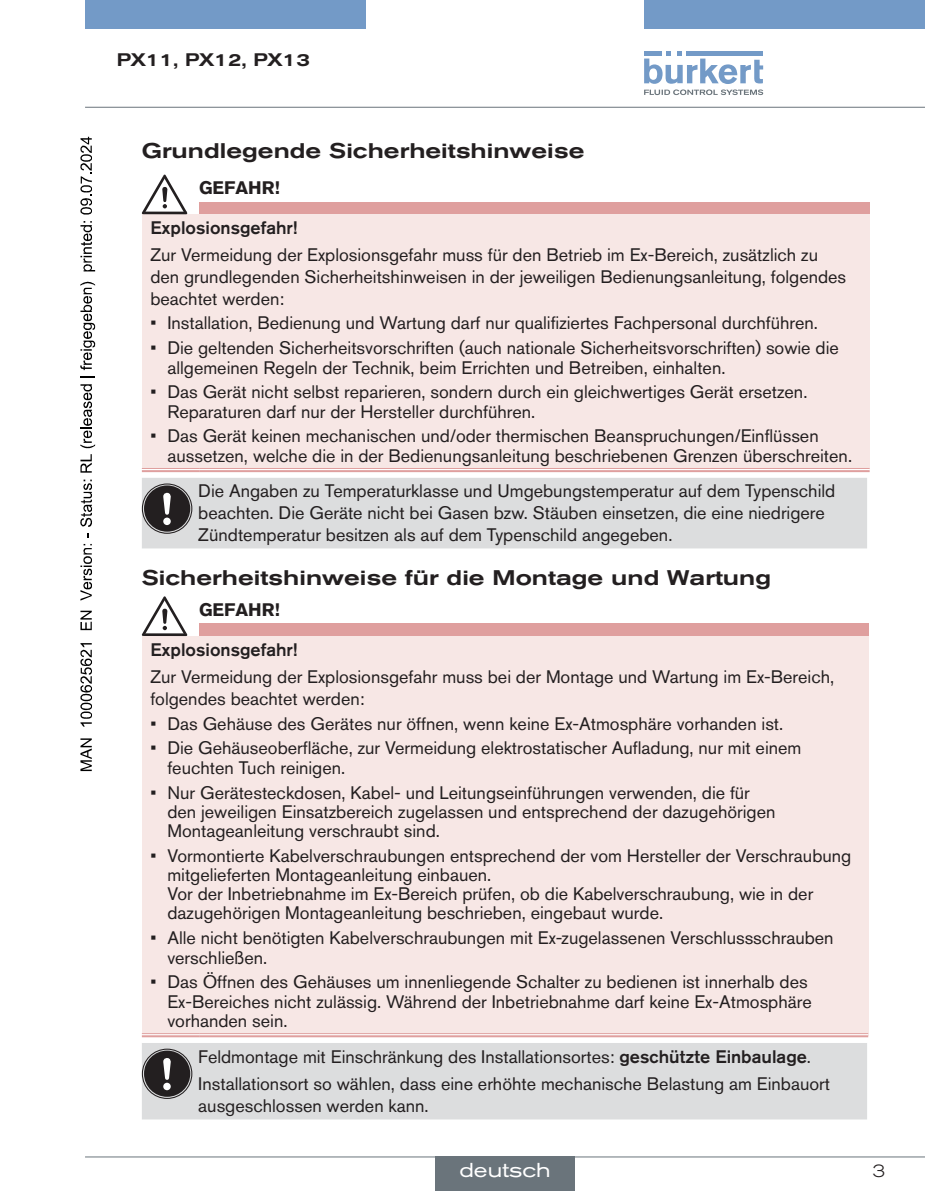
<style>
.page{position:relative;width:925px;height:1191px;background:#fff}
.page>*{position:absolute;margin:0;border:0;box-sizing:border-box;transform-origin:0 0}
.t1{font:500 expanded 21px "Akzidenz Grotesk BQ";color:#231f20}
.t2{font:expanded 20px "Akzidenz Grotesk BQ";color:#fff}
.t3{font:18px/19.2px "Akzidenz Grotesk BQ";color:#231f20}
.t4{font:500 18px "Akzidenz Grotesk BQ";color:#231f20}
.t5{font:500 expanded 18px "Akzidenz Grotesk BQ";color:#231f20}
.t6{font:700 18px "Akzidenz Grotesk BQ";color:#231f20}
.t7{font:300 expanded 18px "Akzidenz Grotesk BQ";color:#231f20}
.s1{font-weight:500}
</style>
<div class="page">
<div style="left:85px;top:0;width:281px;height:28px;background:#739ac7"></div>
<svg style="left:644px;top:51px;width:119px;height:44px"></svg>
<div style="left:643px;top:0;width:281px;height:28px;background:#739ac7"></div>
<hr style="left:85px;top:107px;width:839px;height:1px;background:#6a747b">
<hr style="left:85px;top:1156px;width:839px;height:1px;background:#6a747b">
<div style="left:435px;top:1157px;width:139px;height:34px;background:#6a747b"></div>
<div style="left:199px;top:202px;width:670px;height:12px;background:#df9f9e"></div>
<div style="left:142px;top:214px;width:727px;height:256px;background:#f7e7e5"></div>
<hr style="left:142px;top:468px;width:57px;height:4px;background:#fff">
<hr style="left:199px;top:468px;width:670px;height:4px;background:#fff">
<hr style="left:142px;top:468px;width:57px;height:1px;background:#df9f9e">
<hr style="left:142px;top:470px;width:57px;height:2px;background:#df9f9e">
<hr style="left:199px;top:468px;width:670px;height:1px;background:#df9f9e">
<hr style="left:199px;top:470px;width:670px;height:2px;background:#df9f9e">
<svg style="left:142px;top:175px;width:45px;height:39px"></svg>
<div style="left:142px;top:478px;width:724px;height:70px;background:#dcddde"></div>
<div style="left:142px;top:483px;width:50px;height:51px;border:1px solid #231f20;border-radius:50%"></div>
<div style="left:144px;top:485px;width:46px;height:46px;background:#231f20;border-radius:50%"></div>
<div style="left:163px;top:517px;width:8px;height:8px;background:#fff;border-radius:50%"></div>
<svg style="left:163px;top:492px;width:8px;height:22px"></svg>
<div style="left:199px;top:623px;width:668px;height:13px;background:#df9f9e"></div>
<div style="left:142px;top:636px;width:725px;height:399px;background:#f7e7e5"></div>
<hr style="left:142px;top:1033px;width:57px;height:4px;background:#faf2f2">
<hr style="left:199px;top:1033px;width:668px;height:4px;background:#faf2f2">
<hr style="left:142px;top:1033px;width:57px;height:1px;background:#df9f9e">
<hr style="left:142px;top:1035px;width:57px;height:2px;background:#df9f9e">
<hr style="left:199px;top:1033px;width:668px;height:1px;background:#df9f9e">
<hr style="left:199px;top:1035px;width:668px;height:2px;background:#df9f9e">
<svg style="left:142px;top:596px;width:45px;height:40px"></svg>
<div style="left:142px;top:1043px;width:724px;height:76px;background:#dcddde"></div>
<div style="left:142px;top:1048px;width:50px;height:51px;border:1px solid #231f20;border-radius:50%"></div>
<div style="left:144px;top:1050px;width:46px;height:46px;background:#231f20;border-radius:50%"></div>
<div style="left:163px;top:1082px;width:8px;height:8px;background:#fff;border-radius:50%"></div>
<svg style="left:163px;top:1058px;width:8px;height:21px"></svg>
<svg style="left:80px;top:738px;width:12px;height:33px"></svg>
<svg style="left:80px;top:643px;width:12px;height:83px"></svg>
<svg style="left:80px;top:610px;width:12px;height:20px"></svg>
<svg style="left:80px;top:544px;width:12px;height:56px"></svg>
<svg style="left:80px;top:479px;width:12px;height:48px"></svg>
<svg style="left:80px;top:454px;width:12px;height:18px"></svg>
<svg style="left:80px;top:384px;width:15px;height:64px"></svg>
<svg style="left:80px;top:376px;width:15px;height:1px"></svg>
<svg style="left:80px;top:282px;width:15px;height:88px"></svg>
<svg style="left:80px;top:221px;width:15px;height:50px"></svg>
<svg style="left:80px;top:137px;width:12px;height:77px"></svg>
<p class="t5" style="left:117px;top:49px;width:194px">PX11, PX12, PX13</p>
<p class="t1" style="left:142px;top:138px;width:444px">Grundlegende Sicherheitshinweise</p>
<p class="t6" style="left:199px;top:177px;width:82px">GEFAHR!</p>
<p class="t4" style="left:150px;top:217px;width:148px">Explosionsgefahr!</p>
<p class="t3" style="left:150px;top:244px;width:697px;line-height:21.6px">Zur Vermeidung der Explosionsgefahr muss für den Betrieb im Ex-Bereich, zusätzlich zu den grundlegenden Sicherheitshinweisen in der jeweiligen Bedienungsanleitung, folgendes beachtet werden:</p>
<p class="t3" style="left:150px;top:313px;width:669px">• Installation, Bedienung und Wartung darf nur qualifiziertes Fachpersonal durchführen.</p>
<p class="t3" style="left:167px;top:338px;width:672px;text-indent:-17px">• Die geltenden Sicherheitsvorschriften (auch nationale Sicherheitsvorschriften) sowie die allgemeinen Regeln der Technik, beim Errichten und Betreiben, einhalten.</p>
<p class="t3" style="left:167px;top:382px;width:641px;text-indent:-17px">• Das Gerät nicht selbst reparieren, sondern durch ein gleichwertiges Gerät ersetzen.<br>Reparaturen darf nur der Hersteller durchführen.</p>
<p class="t3" style="left:167px;top:426px;width:686px;text-indent:-17px">• Das Gerät keinen mechanischen und/oder thermischen Beanspruchungen/Einflüssen aussetzen, welche die in der Bedienungsanleitung beschriebenen Grenzen überschreiten.</p>
<p class="t3" style="left:198px;top:480px;width:638px;line-height:21.6px">Die Angaben zu Temperaturklasse und Umgebungstemperatur auf dem Typenschild beachten. Die Geräte nicht bei Gasen bzw. Stäuben einsetzen, die eine niedrigere<br>Zündtemperatur besitzen als auf dem Typenschild angegeben.</p>
<p class="t1" style="left:142px;top:565px;width:630px">Sicherheitshinweise für die Montage und Wartung</p>
<p class="t6" style="left:199px;top:599px;width:82px">GEFAHR!</p>
<p class="t4" style="left:150px;top:638px;width:148px">Explosionsgefahr!</p>
<p class="t3" style="left:150px;top:666px;width:685px;line-height:21.6px">Zur Vermeidung der Explosionsgefahr muss bei der Montage und Wartung im Ex-Bereich, folgendes beachtet werden:</p>
<p class="t3" style="left:150px;top:713px;width:634px">• Das Gehäuse des Gerätes nur öffnen, wenn keine Ex-Atmosphäre vorhanden ist.</p>
<p class="t3" style="left:167px;top:738px;width:635px;text-indent:-17px">• Die Gehäuseoberfläche, zur Vermeidung elektrostatischer Aufladung, nur mit einem feuchten Tuch reinigen.</p>
<p class="t3" style="left:167px;top:782px;width:609px;text-indent:-17px">• Nur Gerätesteckdosen, Kabel- und Leitungseinführungen verwenden, die für den jeweiligen Einsatzbereich zugelassen und entsprechend der dazugehörigen<br>Montageanleitung verschraubt sind.</p>
<p class="t3" style="left:167px;top:846px;width:685px;text-indent:-17px">• Vormontierte Kabelverschraubungen entsprechend der vom Hersteller der Verschraubung mitgelieferten Montageanleitung einbauen.<br>Vor der Inbetriebnahme im Ex-Bereich prüfen, ob die Kabelverschraubung, wie in der dazugehörigen Montageanleitung beschrieben, eingebaut wurde.</p>
<p class="t3" style="left:167px;top:928px;width:667px;text-indent:-17px">• Alle nicht benötigten Kabelverschraubungen mit Ex-zugelassenen Verschlussschrauben verschließen.</p>
<p class="t3" style="left:167px;top:972px;width:645px;text-indent:-17px">• Das Öffnen des Gehäuses um innenliegende Schalter zu bedienen ist innerhalb des<br>Ex-Bereiches nicht zulässig. Während der Inbetriebnahme darf keine Ex-Atmosphäre vorhanden sein.</p>
<p class="t3" style="left:198px;top:1042px;width:633px;line-height:27.2px">Feldmontage mit Einschränkung des Installationsortes: <span class="s1">geschützte Einbaulage</span>.<br>Installationsort so wählen, dass eine erhöhte mechanische Belastung am Einbauort</p>
<p class="t3" style="left:198px;top:1095px;width:232px">ausgeschlossen werden kann.</p>
<p class="t2" style="left:459px;top:1158px;width:93px">deutsch</p>
<p class="t7" style="left:871px;top:1160px;width:15px">3</p>
</div>
